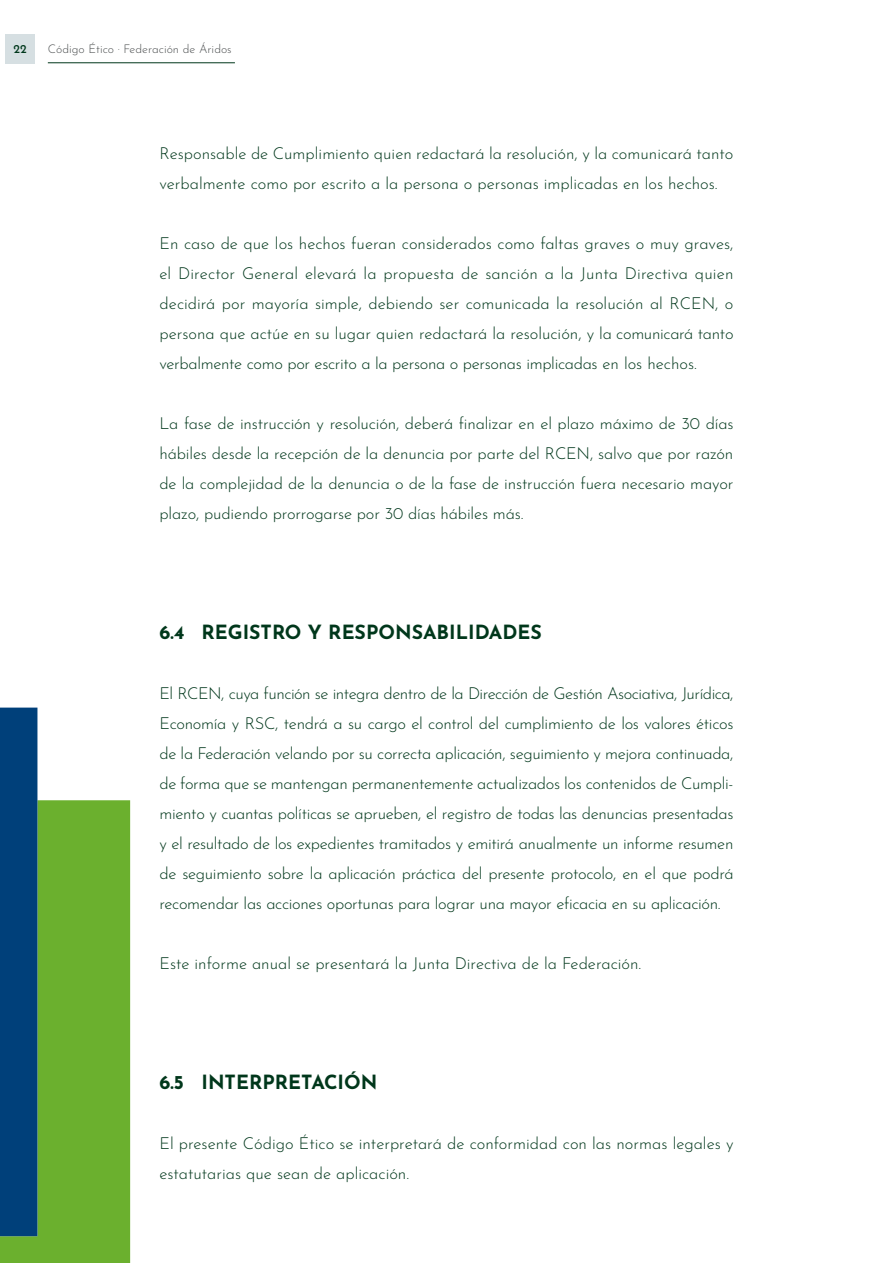
<style>
.page{position:relative;width:893px;height:1263px;background:#fff}
.page>*{position:absolute;margin:0;border:0;box-sizing:border-box;transform-origin:0 0}
.t1{font:700 19.5px "Josefin Sans";color:#00371b}
.t2{font:300 16.5px/30px "Josefin Sans";color:#00371b;text-align:justify}
.t3{font:300 12px "Josefin Sans";color:#4c4f50}
.t4{font:500 12px "Josefin Sans";color:#00371b}
</style>
<div class="page">
<hr style="left:48px;top:62px;width:187px;height:1px;background:#00371b">
<div style="left:0;top:800px;width:130px;height:463px;background:#6bb02e"></div>
<div style="left:0;top:708px;width:37px;height:528px;background:#00407a"></div>
<div style="left:5px;top:34px;width:30px;height:30px;background:#d6dfe2"></div>
<p class="t4" style="left:14px;top:39px;width:15px">22</p>
<p class="t3" style="left:48px;top:40px;width:185px">Código Ético · Federación de Áridos</p>
<p class="t2" style="left:159px;top:137px;width:576px">Responsable de Cumplimiento quien redactará la resolución, y la comunicará tanto verbalmente como por escrito a la persona o personas implicadas en los hechos.</p>
<p class="t2" style="left:159px;top:227px;width:576px">En caso de que los hechos fueran considerados como faltas graves o muy graves, el Director General elevará la propuesta de sanción a la Junta Directiva quien decidirá por mayoría simple, debiendo ser comunicada la resolución al RCEN, o persona que actúe en su lugar quien redactará la resolución, y la comunicará tanto verbalmente como por escrito a la persona o personas implicadas en los hechos.</p>
<p class="t2" style="left:159px;top:407px;width:576px">La fase de instrucción y resolución, deberá finalizar en el plazo máximo de 30 días hábiles desde la recepción de la denuncia por parte del RCEN, salvo que por razón de la complejidad de la denuncia o de la fase de instrucción fuera necesario mayor plazo, pudiendo prorrogarse por 30 días hábiles más.</p>
<p class="t1" style="left:159px;top:615px;width:384px">6.4 REGISTRO Y RESPONSABILIDADES</p>
<p class="t2" style="left:159px;top:677px;width:576px">El RCEN, cuya función se integra dentro de la Dirección de Gestión Asociativa, Jurídica, Economía y RSC, tendrá a su cargo el control del cumplimiento de los valores éticos de la Federación velando por su correcta aplicación, seguimiento y mejora continuada, de forma que se mantengan permanentemente actualizados los contenidos de Cumpli&shy;miento y cuantas políticas se aprueben, el registro de todas las denuncias presentadas y el resultado de los expedientes tramitados y emitirá anualmente un informe resumen de seguimiento sobre la aplicación práctica del presente protocolo, en el que podrá recomendar las acciones oportunas para lograr una mayor eficacia en su aplicación.</p>
<p class="t2" style="left:159px;top:947px;width:483px">Este informe anual se presentará la Junta Directiva de la Federación.</p>
<p class="t1" style="left:159px;top:1065px;width:219px">6.5 INTERPRETACIÓN</p>
<p class="t2" style="left:159px;top:1127px;width:576px">El presente Código Ético se interpretará de conformidad con las normas legales y estatutarias que sean de aplicación.</p>
</div>
